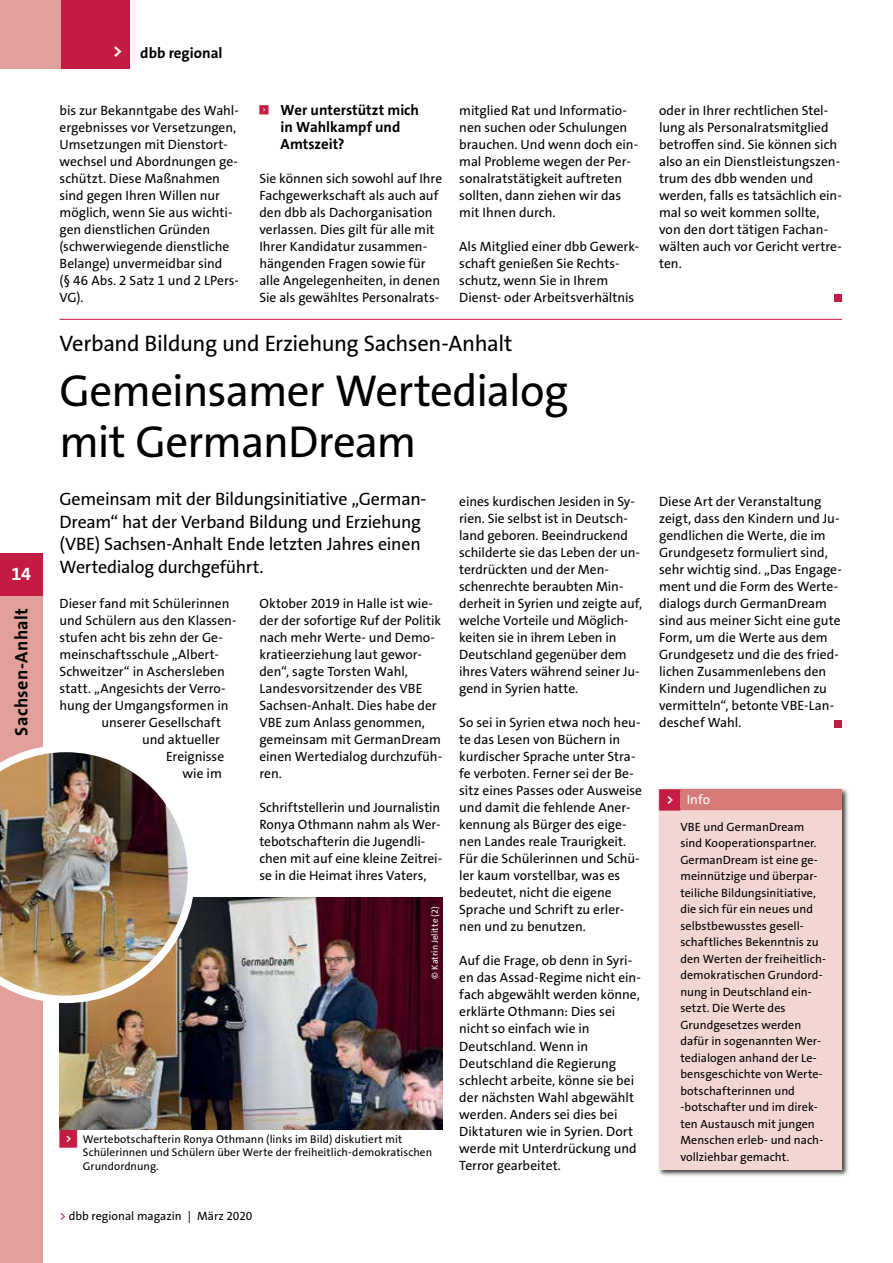
<style>
.page{position:relative;width:893px;height:1263px;background:#fff}
.page>*{position:absolute;margin:0;border:0;box-sizing:border-box;transform-origin:0 0}
.t1{font:45px/51px "The Sans Os F";letter-spacing:-.02em;color:#000}
.t2{font:22.5px "The Sans Os F";letter-spacing:-.02em;color:#000}
.t3{font:18px/22.5px "The Sans Os F";letter-spacing:-.015em;color:#000}
.t4{font:700 18px "The Sans Os F";letter-spacing:.02em;color:#000}
.t5{font:700 18px "The Sans Os F";color:#fff}
.t6{font:700 15px "The Sans Os F";color:#000}
.t7{font:700 14.85px/17px "The Sans Os F";color:#000}
.t8{font:13.5px/17px "The Sans Os F";color:#000}
.t9{font:13.5px "The Sans Os F";color:#fff}
.t10{font:12px/16.5px "The Sans Os F";letter-spacing:.005em;color:#000}
.t11{font:11.25px/13.5px "The Sans Os F";letter-spacing:.005em;color:#000}
.t12{font:9px "The Sans Os F";letter-spacing:.015em;color:#fff}
.t13{font:5.85px "Top Numbers";color:#c31b41}
.s1{font-family:"Top Numbers";color:#c31b41}
.s2{color:#c40075}
</style>
<div class="page">
<div style="left:835px;top:720px;width:7px;height:7px;background:#c31b41"></div>
<div style="left:835px;top:295px;width:7px;height:7px;background:#c31b41"></div>
<hr style="left:60px;top:319px;width:782px;height:1px;background:#c31b41">
<img style="left:60px;top:897px;width:382px;height:233px">
<div style="left:657px;top:787px;width:192px;height:390px;background:#000;opacity:.75"></div>
<div style="left:659px;top:789px;width:183px;height:380px;background:#f1d6d2"></div>
<div style="left:680px;top:789px;width:162px;height:21px;background:#d67a77"></div>
<div style="left:663px;top:791px;width:17px;height:17px;background:#fff"></div>
<div style="left:0;top:595px;width:43px;height:668px;background:#e1a09b"></div>
<div style="left:0;top:553px;width:43px;height:42px;background:#c31b41"></div>
<div style="left:0;top:0;width:130px;height:68px;background:#e1a09b"></div>
<div style="left:62px;top:0;width:68px;height:68px;background:#c31b41"></div>
<img style="left:0;top:746px;width:195px;height:257px">
<h3 class="t5" style="left:12px;top:562px;width:21px">14</h3>
<h3 class="t4" style="left:10px;top:736px;width:129px;rotate:-90deg">Sachsen-Anhalt</h3>
<h3 class="t5" style="left:113px;top:39px;width:11px">&gt;</h3>
<p class="t6" style="left:140px;top:44px;width:84px">dbb regional</p>
<p class="t8" style="left:60px;top:102px;width:181px">bis zur Bekanntgabe des Wahl&shy;ergebnisses vor Versetzungen,<br>Umsetzungen mit Dienstort&shy;wechsel und Abordnungen ge&shy;schützt. Diese Maßnahmen sind gegen Ihren Willen nur möglich, wenn Sie aus wichti&shy;gen dienstlichen Gründen (schwerwiegende dienstliche<br>Belange) unvermeidbar sind<br>(§ 46 Abs. 2 Satz 1 und 2 LPers-<br>VG).</p>
<p class="t13" style="left:259px;top:106px;width:11px">&lt;</p>
<p class="t7" style="left:281px;top:101px;width:140px">Wer unterstützt mich in Wahlkampf und<br>Amtszeit?</p>
<p class="t8" style="left:259px;top:170px;width:184px">Sie können sich sowohl auf Ihre<br>Fachgewerkschaft als auch auf den dbb als Dachorganisation verlassen. Dies gilt für alle mit<br>Ihrer Kandidatur zusammen&shy;hängenden Fragen sowie für alle Angelegenheiten, in denen<br>Sie als gewähltes Personalrats-</p>
<p class="t8" style="left:459px;top:102px;width:180px">mitglied Rat und Informatio&shy;nen suchen oder Schulungen brauchen. Und wenn doch ein&shy;mal Probleme wegen der Per&shy;sonalratstätigkeit auftreten sollten, dann ziehen wir das mit Ihnen durch.</p>
<p class="t8" style="left:459px;top:238px;width:181px">Als Mitglied einer dbb Gewerk&shy;schaft genießen Sie Rechts&shy;schutz, wenn Sie in Ihrem<br>Dienst- oder Arbeitsverhältnis</p>
<h2 class="t2" style="left:60px;top:329px;width:454px">Verband Bildung und Erziehung Sachsen-Anhalt</h2>
<h1 class="t1" style="left:60px;top:366px;width:510px">Gemeinsamer Wertedialog mit GermanDream</h1>
<h3 class="t3" style="left:60px;top:488px;width:367px">Gemeinsam mit der Bildungsinitiative „German-Dream“ hat der Verband Bildung und Erziehung (VBE) Sachsen-Anhalt Ende letzten Jahres einen Wertedialog durchgeführt.</h3>
<p class="t8" style="left:60px;top:595px;width:171px">Dieser fand mit Schülerinnen</p>
<p class="t8" style="left:60px;top:612px;width:179px">und Schülern aus den Klassen-</p>
<p class="t8" style="left:60px;top:629px;width:165px">stufen acht bis zehn der Ge-</p>
<p class="t8" style="left:60px;top:646px;width:161px">meinschaftsschule „Albert-</p>
<p class="t8" style="left:60px;top:663px;width:167px">Schweitzer“ in Aschersleben</p>
<p class="t8" style="left:60px;top:680px;width:168px">statt. „Angesichts der Verro-</p>
<p class="t8" style="left:60px;top:697px;width:171px">hung der Umgangsformen in</p>
<p class="t8" style="left:102px;top:714px;width:121px">unserer Gesellschaft</p>
<p class="t8" style="left:142px;top:731px;width:80px">und aktueller</p>
<p class="t8" style="left:166px;top:748px;width:60px">Ereignisse</p>
<p class="t8" style="left:183px;top:765px;width:41px">wie im</p>
<p class="t8" style="left:459px;top:493px;width:184px">eines kurdischen Jesiden in Sy&shy;rien. Sie selbst ist in Deutsch&shy;land geboren. Beeindruckend schilderte sie das Leben der un&shy;terdrückten und der Men&shy;schenrechte beraubten Min&shy;derheit in Syrien und zeigte auf, welche Vorteile und Möglich&shy;keiten sie in ihrem Leben in<br>Deutschland gegenüber dem ihres Vaters während seiner Ju&shy;gend in Syrien hatte.</p>
<p class="t8" style="left:459px;top:714px;width:184px">So sei in Syrien etwa noch heu&shy;te das Lesen von Büchern in kurdischer Sprache unter Stra&shy;fe verboten. Ferner sei der Be&shy;sitz eines Passes oder Ausweise und damit die fehlende Aner&shy;kennung als Bürger des eige&shy;nen Landes reale Traurigkeit.<br>Für die Schülerinnen und Schü&shy;ler kaum vorstellbar, was es bedeutet, nicht die eigene<br>Sprache und Schrift zu erler&shy;nen und zu benutzen.</p>
<p class="t8" style="left:459px;top:952px;width:183px">Auf die Frage, ob denn in Syri&shy;en das Assad-Regime nicht ein&shy;fach abgewählt werden könne, erklärte Othmann: Dies sei nicht so einfach wie in<br>Deutschland. Wenn in<br>Deutschland die Regierung schlecht arbeite, könne sie bei der nächsten Wahl abgewählt werden. Anders sei dies bei<br>Diktaturen wie in Syrien. Dort werde mit Unterdrückung und<br>Terror gearbeitet.</p>
<p class="t8" style="left:259px;top:595px;width:184px">Oktober 2019 in Halle ist wie&shy;der der sofortige Ruf der Politik nach mehr Werte- und Demo&shy;kratieerziehung laut gewor&shy;den“, sagte Torsten Wahl,<br>Landesvorsitzender des VBE<br>Sachsen-Anhalt. Dies habe der<br>VBE zum Anlass genommen, gemeinsam mit GermanDream einen Wertedialog durchzufüh&shy;ren.</p>
<p class="t8" style="left:259px;top:799px;width:184px">Schriftstellerin und Journalistin<br>Ronya Othmann nahm als Wer&shy;tebotschafterin die Jugendli&shy;chen mit auf eine kleine Zeitrei&shy;se in die Heimat ihres Vaters,</p>
<p class="t12" style="left:429px;top:978px;width:73px;rotate:-90deg">© Katrin Jelitte (2)</p>
<p class="t11" style="left:83px;top:1132px;width:351px;text-indent:-23px"><span class="s1">&lt;</span> Wertebotschafterin Ronya Othmann (links im Bild) diskutiert mit<br>Schülerinnen und Schülern über Werte der freiheitlich-demokratischen<br>Grundordnung.</p>
<p class="t10" style="left:60px;top:1208px;width:194px"><span class="s2">&gt;</span> dbb regional magazin | März 2020</p>
<p class="t8" style="left:659px;top:102px;width:184px">oder in Ihrer rechtlichen Stel&shy;lung als Personalratsmitglied betroffen sind. Sie können sich also an ein Dienstleistungszen&shy;trum des dbb wenden und werden, falls es tatsächlich ein&shy;mal so weit kommen sollte, von den dort tätigen Fachan&shy;wälten auch vor Gericht vertre&shy;ten.</p>
<p class="t8" style="left:659px;top:493px;width:184px">Diese Art der Veranstaltung zeigt, dass den Kindern und Ju&shy;gendlichen die Werte, die im<br>Grundgesetz formuliert sind, sehr wichtig sind. „Das Engage&shy;ment und die Form des Werte&shy;dialogs durch GermanDream sind aus meiner Sicht eine gute<br>Form, um die Werte aus dem<br>Grundgesetz und die des fried&shy;lichen Zusammenlebens den<br>Kindern und Jugendlichen zu vermitteln“, betonte VBE-Lan&shy;deschef Wahl.</p>
<p class="t9" style="left:659px;top:790px;width:52px"><span class="s1">&lt;</span> Info</p>
<p class="t10" style="left:680px;top:819px;width:147px">VBE und GermanDream sind Kooperationspartner.<br>GermanDream ist eine ge&shy;meinnützige und überpar&shy;teiliche Bildungsinitiative, die sich für ein neues und selbstbewusstes gesell&shy;schaftliches Bekenntnis zu den Werten der freiheitlich&shy;demokratischen Grundord&shy;nung in Deutschland ein&shy;setzt. Die Werte des<br>Grundgesetzes werden dafür in sogenannten Wer&shy;tedialogen anhand der Le&shy;bensgeschichte von Werte&shy;botschafterinnen und -botschafter und im direk&shy;ten Austausch mit jungen<br>Menschen erleb- und nach&shy;vollziehbar gemacht.</p>
</div>
